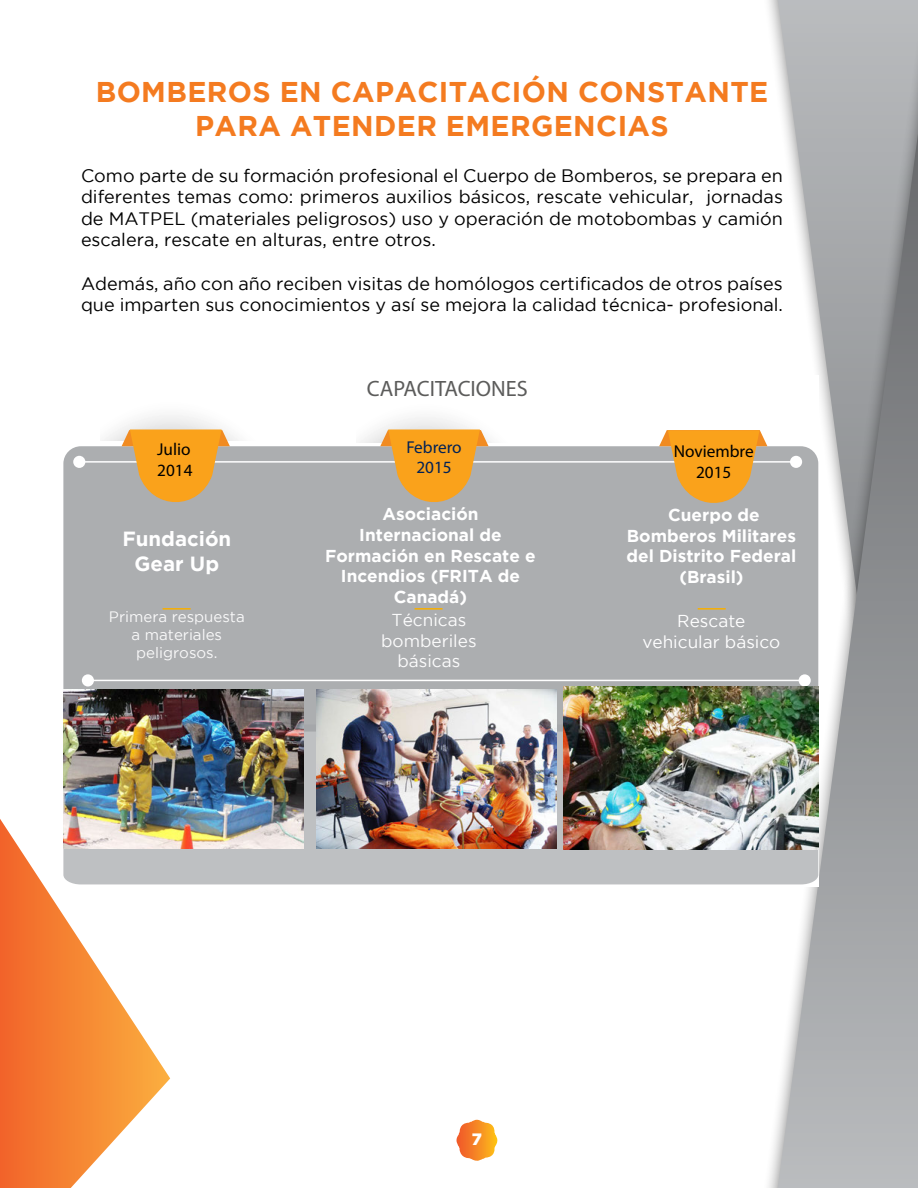
<style>
.page{position:relative;width:918px;height:1188px;background:#fff}
.page>*{position:absolute;margin:0;border:0;box-sizing:border-box;transform-origin:0 0}
.t1{font:700 28.5px/34.2px "Gotham";letter-spacing:.015em;color:#f47b20;text-align:center}
.t2{font:22.2px "Myriad Pro";color:#5c5c5b}
.t3{font:700 20.4px/24.6px "Gotham";color:#fff;text-align:center}
.t4{font:18px/21.6px "Gotham";color:#000;text-align:justify}
.t5{font:700 17.25px/20.7px "Gotham";color:#fff;text-align:center}
.t6{font:17.25px/20.7px "Gotham";color:#fcfcfc;text-align:center}
.t7{font:17.25px/20.7px "Myriad Pro";color:#000}
.t8{font:17.25px/20.7px "Gotham";color:#fff;text-align:center}
.t9{font:17.25px/20.7px "Myriad Pro";color:#022256;text-align:center}
.t10{font:900 16.5px "Gotham";color:#fff}
.t11{font:15px/18.1px "Gotham";color:#f9f9f9;text-align:center}
</style>
<div class="page">
<svg style="left:456px;top:1119px;width:42px;height:42px"></svg>
<svg style="left:0;top:819px;width:170px;height:369px"></svg>
<div style="left:778px;top:0;width:140px;height:22px;background:#b9bbbe"></div>
<div style="left:762px;top:22px;width:156px;height:1166px;background:#000;opacity:.5"></div>
<svg style="left:778px;top:134px;width:140px;height:1054px"></svg>
<div style="left:51px;top:376px;width:768px;height:511px;background:#fff"></div>
<div style="left:63px;top:724px;width:755px;height:160px;background:#bec0c2"></div>
<div style="left:63px;top:446px;width:755px;height:286px;background:#acaeb0;border-radius:17px"></div>
<hr style="left:79px;top:461px;width:718px;height:2px;background:#fff">
<div style="left:73px;top:456px;width:12px;height:12px;background:#fff;border-radius:50%"></div>
<div style="left:790px;top:456px;width:12px;height:12px;background:#fff;border-radius:50%"></div>
<svg style="left:104px;top:415px;width:134px;height:25px"></svg>
<svg style="left:122px;top:429px;width:108px;height:73px"></svg>
<div style="left:357px;top:398px;width:151px;height:45px;background:linear-gradient(to bottom,#fff,#f4f4f4)"></div>
<svg style="left:380px;top:429px;width:109px;height:73px"></svg>
<hr style="left:87px;top:680px;width:718px;height:1px;background:#fff">
<div style="left:82px;top:674px;width:12px;height:13px;background:#fff;border-radius:50%"></div>
<div style="left:799px;top:674px;width:12px;height:13px;background:#fff;border-radius:50%"></div>
<hr style="left:698px;top:608px;width:28px;height:2px;background:#f9af00">
<hr style="left:163px;top:608px;width:28px;height:2px;background:#f9af00">
<hr style="left:415px;top:608px;width:28px;height:2px;background:#f9af00">
<svg style="left:659px;top:430px;width:108px;height:73px"></svg>
<img style="left:316px;top:690px;width:240px;height:159px">
<img style="left:564px;top:687px;width:254px;height:163px">
<img style="left:64px;top:690px;width:240px;height:159px">
<p class="t1" style="left:96px;top:74px;width:674px">BOMBEROS EN CAPACITACIÓN CONSTANTE<br>PARA ATENDER EMERGENCIAS</p>
<p class="t4" style="left:81px;top:164px;width:704px">Como parte de su formación profesional el Cuerpo de Bomberos, se prepara en diferentes temas como: primeros auxilios básicos, rescate vehicular, jornadas de MATPEL (materiales peligrosos) uso y operación de motobombas y camión escalera, rescate en alturas, entre otros.</p>
<p class="t4" style="left:81px;top:272px;width:704px">Además, año con año reciben visitas de homólogos certificados de otros países que imparten sus conocimientos y así se mejora la calidad técnica- profesional.</p>
<p class="t7" style="left:157px;top:438px;width:37px">Julio<br>2014</p>
<p class="t3" style="left:122px;top:526px;width:111px">Fundación<br>Gear Up</p>
<p class="t11" style="left:109px;top:607px;width:137px">Primera respuesta a materiales peligrosos.</p>
<p class="t2" style="left:367px;top:375px;width:162px">CAPACITACIONES</p>
<p class="t9" style="left:406px;top:436px;width:57px">Febrero<br>2015</p>
<p class="t7" style="left:674px;top:441px;width:81px;text-align:center">Noviembre<br>2015</p>
<p class="t5" style="left:325px;top:503px;width:212px">Asociación<br>Internacional de<br>Formación en Rescate e<br>Incendios (FRITA de<br>Canadá)</p>
<p class="t5" style="left:627px;top:504px;width:171px">Cuerpo de<br>Bomberos Militares del Distrito Federal (Brasil)</p>
<p class="t6" style="left:381px;top:609px;width:97px">Técnicas bomberiles básicas</p>
<p class="t8" style="left:642px;top:611px;width:140px">Rescate vehicular básico</p>
<p class="t10" style="left:472px;top:1130px;width:12px">7</p>
</div>
